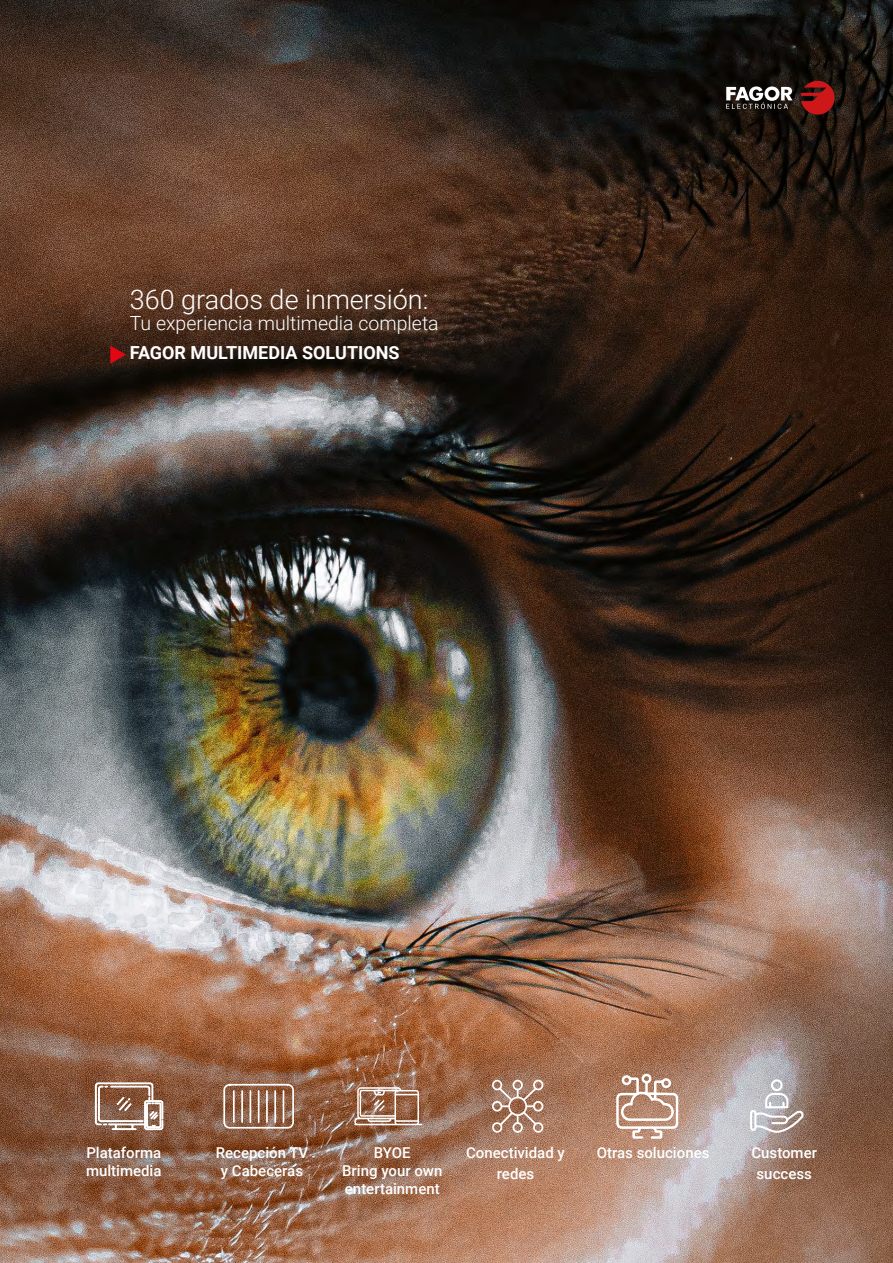
<style>
.page{position:relative;width:893px;height:1263px;background:#fff}
.page>*{position:absolute;margin:0;border:0;box-sizing:border-box;transform-origin:0 0}
.t1{font:300 27px "Roboto";color:#fff}
.t2{font:300 19.5px "Roboto";color:#fff}
.t3{font:700 18px "Roboto";color:#fff}
.t4{font:500 15px/18px "Roboto";color:#fff;text-align:center}
</style>
<div class="page">
<img style="left:0;top:0;width:893px;height:1263px">
<svg style="left:725px;top:52px;width:110px;height:63px;background:#3b2522"></svg>
<svg style="left:492px;top:1079px;width:52px;height:55px;background:#b5917d"></svg>
<svg style="left:95px;top:1082px;width:68px;height:49px"></svg>
<svg style="left:616px;top:1073px;width:62px;height:66px"></svg>
<svg style="left:353px;top:1087px;width:69px;height:38px;background:#af8872"></svg>
<svg style="left:110px;top:345px;width:16px;height:19px"></svg>
<svg style="left:223px;top:1083px;width:72px;height:46px;background:#9d745d"></svg>
<hr style="left:233px;top:1091px;width:2px;height:31px;background:#fff">
<hr style="left:241px;top:1091px;width:2px;height:31px;background:#fff">
<hr style="left:250px;top:1091px;width:1px;height:31px;background:#fff">
<hr style="left:258px;top:1091px;width:1px;height:31px;background:#fff">
<hr style="left:266px;top:1091px;width:2px;height:31px;background:#fff">
<hr style="left:274px;top:1091px;width:2px;height:31px;background:#fff">
<hr style="left:283px;top:1091px;width:1px;height:31px;background:#fff">
<svg style="left:750px;top:1079px;width:53px;height:54px;background:#bdb7b7"></svg>
<h1 class="t1" style="left:130px;top:281px;width:300px">360 grados de inmersión:</h1>
<h2 class="t2" style="left:130px;top:310px;width:310px">Tu experiencia multimedia completa</h2>
<p class="t3" style="left:130px;top:340px;width:271px">FAGOR MULTIMEDIA SOLUTIONS</p>
<p class="t4" style="left:86px;top:1143px;width:76px">Plataforma</p>
<p class="t4" style="left:597px;top:1143px;width:114px">Otras soluciones</p>
<p class="t4" style="left:86px;top:1161px;width:77px">multimedia</p>
<p class="t4" style="left:216px;top:1143px;width:94px">Recepción TV y Cabeceras</p>
<p class="t4" style="left:342px;top:1143px;width:102px">BYOE<br>Bring your own entertainment</p>
<p class="t4" style="left:466px;top:1142px;width:100px;line-height:21px">Conectividad y redes</p>
<p class="t4" style="left:751px;top:1142px;width:67px;line-height:21px">Customer success</p>
</div>
